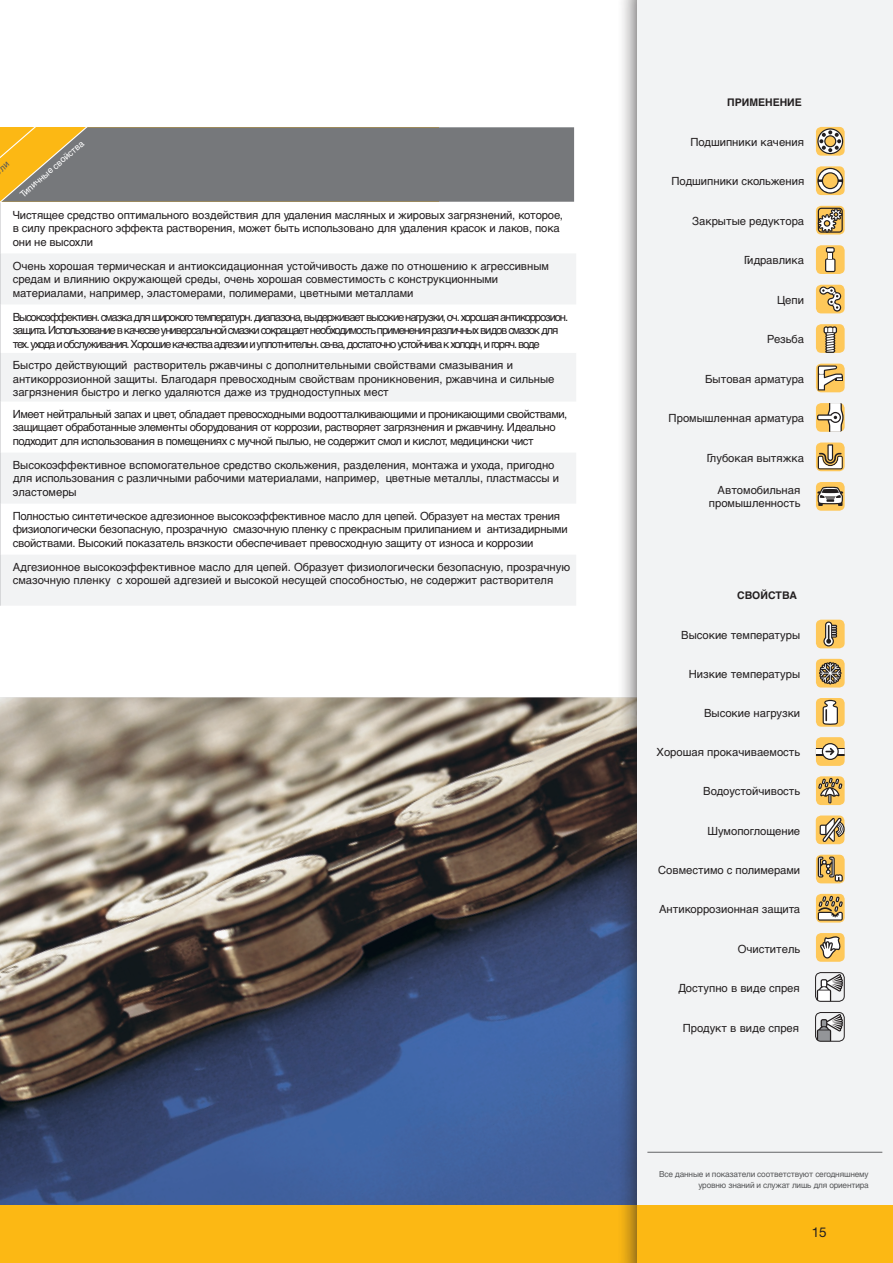
<style>
.page{position:relative;width:893px;height:1263px;background:#fff}
.page>*{position:absolute;margin:0;border:0;box-sizing:border-box;transform-origin:0 0}
.t1{font:13.5px "Helvetica Neue LT Std";color:#231f20}
.t2{font:11.25px/13.5px "Helvetica Cyr Upright";letter-spacing:-.01em;color:#231f20}
.t3{font:11.25px/13.5px "Helvetica Cyr Upright";letter-spacing:-.1em;color:#231f20}
.t4{font:11.25px/13.5px "Helvetica Cyr Upright";letter-spacing:-.04em;color:#231f20}
.t5{font:700 10.5px "Helvetica Cyr";color:#231f20}
.t6{font:9px "Helvetica Cyr Upright";color:#fff}
.t7{font:8.25px "Helvetica Cyr Upright";letter-spacing:-.02em;color:#57585a}
</style>
<div class="page">
<img style="left:0;top:697px;width:617px;height:508px">
<div style="left:0;top:1205px;width:893px;height:58px;background:#fcb814"></div>
<div style="left:617px;top:0;width:276px;height:1263px;background:#231f20;opacity:.75"></div>
<div style="left:638px;top:0;width:255px;height:1263px;background:#f2f3f4"></div>
<svg style="left:816px;top:127px;width:29px;height:29px"></svg>
<svg style="left:817px;top:128px;width:26px;height:26px"></svg>
<svg style="left:816px;top:166px;width:29px;height:29px"></svg>
<svg style="left:817px;top:168px;width:26px;height:26px"></svg>
<div style="left:816px;top:482px;width:29px;height:29px;background:#fec85a;border-radius:5px"></div>
<svg style="left:817px;top:487px;width:26px;height:19px"></svg>
<svg style="left:816px;top:364px;width:29px;height:28px"></svg>
<svg style="left:818px;top:365px;width:25px;height:25px"></svg>
<div style="left:816px;top:324px;width:29px;height:29px;background:#fec85a;border-radius:5px"></div>
<svg style="left:823px;top:326px;width:14px;height:27px"></svg>
<div style="left:816px;top:245px;width:29px;height:29px;background:#fec85a;border-radius:5px"></div>
<svg style="left:825px;top:247px;width:10px;height:25px"></svg>
<div style="left:826px;top:260px;width:8px;height:11px;background:#fff"></div>
<div style="left:816px;top:285px;width:29px;height:28px;background:#fec85a;border-radius:5px"></div>
<svg style="left:819px;top:287px;width:22px;height:25px"></svg>
<svg style="left:816px;top:403px;width:29px;height:29px"></svg>
<svg style="left:817px;top:403px;width:26px;height:29px"></svg>
<div style="left:816px;top:659px;width:29px;height:28px;background:#fec85a;border-radius:5px"></div>
<svg style="left:819px;top:662px;width:22px;height:22px"></svg>
<div style="left:816px;top:698px;width:29px;height:29px;background:#fec85a;border-radius:5px"></div>
<svg style="left:823px;top:700px;width:15px;height:25px"></svg>
<svg style="left:816px;top:855px;width:29px;height:28px"></svg>
<svg style="left:818px;top:856px;width:25px;height:25px"></svg>
<div style="left:816px;top:737px;width:29px;height:29px;background:#fec85a;border-radius:5px"></div>
<div style="left:816px;top:748px;width:29px;height:7px;background:#231f20"></div>
<div style="left:816px;top:749px;width:29px;height:5px;background:#fff"></div>
<svg style="left:822px;top:743px;width:17px;height:17px"></svg>
<div style="left:823px;top:744px;width:14px;height:15px;background:#fff;border-radius:50%"></div>
<svg style="left:825px;top:748px;width:9px;height:7px"></svg>
<div style="left:816px;top:894px;width:29px;height:28px;background:#fec85a;border-radius:5px"></div>
<svg style="left:818px;top:896px;width:25px;height:25px"></svg>
<div style="left:816px;top:620px;width:29px;height:28px;background:#fec85a;border-radius:5px"></div>
<svg style="left:823px;top:621px;width:14px;height:25px"></svg>
<div style="left:816px;top:815px;width:28px;height:29px;background:#fec85a;border-radius:5px"></div>
<svg style="left:821px;top:817px;width:24px;height:25px"></svg>
<div style="left:816px;top:776px;width:29px;height:29px;background:#fec85a;border-radius:5px"></div>
<svg style="left:818px;top:778px;width:24px;height:25px"></svg>
<svg style="left:817px;top:1014px;width:26px;height:27px"></svg>
<div style="left:815px;top:1012px;width:30px;height:29px;border:1px solid #231f20;border-radius:5px"></div>
<svg style="left:817px;top:974px;width:26px;height:26px"></svg>
<div style="left:815px;top:972px;width:30px;height:30px;border:1px solid #231f20;border-radius:5px"></div>
<svg style="left:816px;top:206px;width:29px;height:29px"></svg>
<svg style="left:818px;top:208px;width:25px;height:25px"></svg>
<div style="left:816px;top:933px;width:29px;height:29px;background:#fec85a;border-radius:5px"></div>
<svg style="left:820px;top:936px;width:21px;height:22px"></svg>
<svg style="left:816px;top:442px;width:29px;height:29px"></svg>
<svg style="left:818px;top:444px;width:25px;height:25px"></svg>
<div style="left:638px;top:1205px;width:255px;height:58px;background:#fcb814"></div>
<hr style="left:647px;top:1152px;width:235px;height:1px;background:#636366">
<svg style="left:1px;top:254px;width:575px;height:351px;fill:#f2f3f4"></svg>
<hr style="left:0;top:304px;width:1px;height:49px;background:#bcbdc0">
<hr style="left:0;top:555px;width:1px;height:51px;background:#bcbdc0">
<hr style="left:0;top:453px;width:1px;height:51px;background:#bcbdc0">
<hr style="left:0;top:353px;width:1px;height:49px;background:#bcbdc0">
<hr style="left:0;top:202px;width:1px;height:51px;background:#bcbdc0">
<hr style="left:0;top:402px;width:1px;height:51px;background:#bcbdc0">
<hr style="left:0;top:504px;width:1px;height:51px;background:#bcbdc0">
<hr style="left:0;top:253px;width:1px;height:51px;background:#bcbdc0">
<svg style="left:0;top:127px;width:574px;height:80px;background:#89857c"></svg>
<p class="t6" style="left:18px;top:191px;width:83px;rotate:-41deg">Типичные свойства</p>
<p class="t2" style="left:13px;top:208px;width:552px">Чистящее средство оптимального воздействия для удаления масляных и жировых загрязнений, которое, в силу прекрасного эффекта растворения, может быть использовано для удаления красок и лаков, пока они не высохли</p>
<p class="t2" style="left:13px;top:259px;width:538px">Очень хорошая термическая и антиоксидационная устойчивость даже по отношению к агрессивным средам и влиянию окружающей среды, очень хорошая совместимость с конструкционными материалами, например, эластомерами, полимерами, цветными металлами</p>
<p class="t3" style="left:13px;top:310px;width:557px">Высокоэффективн. смазка для широкого температурн. диапазона, выдерживает высокие нагрузки, оч. хорошая антикоррозион. защита. Использование в качесве универсальной смазки сокращает необходимость применения различных видов смазок для тех. ухода и обслуживания. Хорошие качества адгезии и уплотнительн. св-ва, достаточно устойчива к холодн, и горяч. воде</p>
<p class="t2" style="left:13px;top:359px;width:543px">Быстро действующий растворитель ржавчины с дополнительными свойствами смазывания и антикоррозионной защиты. Благодаря превосходным свойствам проникновения, ржавчина и сильные загрязнения быстро и легко удаляются даже из труднодоступных мест</p>
<p class="t4" style="left:13px;top:407px;width:556px">Имеет нейтральный запах и цвет, обладает превосходными водоотталкивающими и проникающими свойствами, защищает обработанные элементы оборудования от коррозии, растворяет загрязнения и ржавчину. Идеально подходит для использования в помещениях с мучной пылью, не содержит смол и кислот, медицински чист</p>
<p class="t2" style="left:13px;top:458px;width:548px">Высокоэффективное вспомогательное средство скольжения, разделения, монтажа и ухода, пригодно для использования с различными рабочими материалами, например, цветные металлы, пластмассы и эластомеры</p>
<p class="t2" style="left:13px;top:509px;width:556px">Полностью синтетическое адгезионное высокоэффективное масло для цепей. Образует на местах трения физиологически безопасную, прозрачную смазочную пленку с прекрасным прилипанием и антизадирными свойствами. Высокий показатель вязкости обеспечивает превосходную защиту от износа и коррозии</p>
<p class="t2" style="left:13px;top:560px;width:559px">Адгезионное высокоэффективное масло для цепей. Образует физиологически безопасную, прозрачную смазочную пленку с хорошей адгезией и высокой несущей способностью, не содержит растворителя</p>
<p class="t5" style="left:727px;top:96px;width:76px">ПРИМЕНЕНИЕ</p>
<p class="t2" style="left:690px;top:135px;width:115px">Подшипники качения</p>
<p class="t2" style="left:671px;top:175px;width:134px">Подшипники скольжения</p>
<p class="t2" style="left:692px;top:214px;width:113px">Закрытые редуктора</p>
<p class="t2" style="left:744px;top:254px;width:61px">Гидравлика</p>
<p class="t2" style="left:777px;top:293px;width:28px">Цепи</p>
<p class="t2" style="left:767px;top:333px;width:38px">Резьба</p>
<p class="t2" style="left:705px;top:372px;width:100px">Бытовая арматура</p>
<p class="t2" style="left:669px;top:412px;width:137px">Промышленная арматура</p>
<p class="t2" style="left:707px;top:451px;width:99px">Глубокая вытяжка</p>
<p class="t2" style="left:709px;top:483px;width:93px;text-align:right">Автомобильная промышленность</p>
<p class="t5" style="left:737px;top:589px;width:61px">СВОЙСТВА</p>
<p class="t2" style="left:681px;top:628px;width:120px">Высокие температуры</p>
<p class="t2" style="left:689px;top:667px;width:113px">Низкие температуры</p>
<p class="t2" style="left:704px;top:706px;width:98px">Высокие нагрузки</p>
<p class="t2" style="left:656px;top:746px;width:145px">Хорошая прокачиваемость</p>
<p class="t2" style="left:703px;top:785px;width:98px">Водоустойчивость</p>
<p class="t2" style="left:707px;top:824px;width:94px">Шумопоглощение</p>
<p class="t2" style="left:658px;top:863px;width:144px">Совместимо с полимерами</p>
<p class="t2" style="left:659px;top:902px;width:143px">Антикоррозионная защита</p>
<p class="t2" style="left:738px;top:943px;width:64px">Очиститель</p>
<p class="t2" style="left:678px;top:981px;width:123px">Доступно в виде спрея</p>
<p class="t2" style="left:683px;top:1021px;width:118px">Продукт в виде спрея</p>
<p class="t7" style="left:659px;top:1170px;width:211px">Все данные и показатели соответствуют сегодняшнему</p>
<p class="t7" style="left:698px;top:1181px;width:172px">уровню знаний и служат лишь для ориентира</p>
<p class="t1" style="left:812px;top:1224px;width:17px">15</p>
</div>
